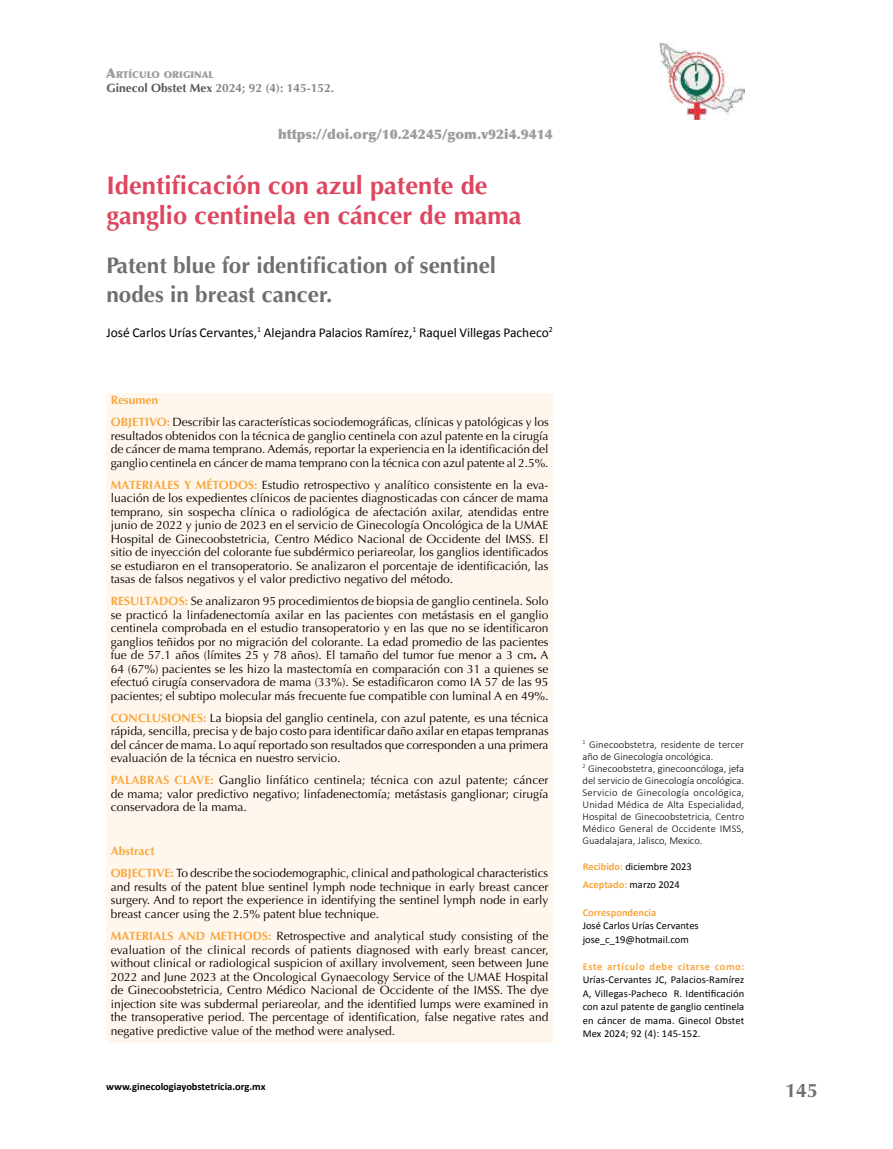
<style>
.page{position:relative;width:893px;height:1149px;background:#fff}
.page>*{position:absolute;margin:0;border:0;box-sizing:border-box;transform-origin:0 0}
.t1{font:700 25.5px/30px "Optima";color:#de465f}
.t2{font:700 22.5px/28.5px "Optima";color:#706f6f}
.t3{font:700 19.5px "Optima";color:#706f6f}
.t4{font:13.5px "Calibri";color:#000}
.t5{font:900 13.5px "Optima";color:#9d9d9c}
.t6{font:12px/13.5px "Optima";color:#000;text-align:justify}
.t7{font:700 12px "Optima";color:#878787}
.t8{font:300 10.5px/12px "Calibri";color:#000}
.t9{font:10.5px/13.5px "Calibri";color:#000}
.t10{font:700 10.5px "Calibri";color:#000}
.t11{font:700 10.5px "Calibri";letter-spacing:.05em;color:#f7a73e}
.t12{font:700 10.5px "Calibri";color:#f7a73e}
.t13{font:900 9.45px "Optima";color:#9d9d9c}
.s1{font-size:13.5px}
.s2{color:#575756}
.s3{font-weight:700;color:#f7a73e}
.s4{font-weight:700}
</style>
<div class="page">
<img style="left:659px;top:43px;width:85px;height:76px">
<div style="left:106px;top:393px;width:447px;height:649px;background:#fff7ee"></div>
<p class="t13" style="left:106px;top:69px;width:109px"><span class="s1">A</span>RTÍCULO ORIGINAL</p>
<p class="t7" style="left:106px;top:81px;width:229px"><span class="s2">Ginecol Obstet Mex</span> 2024; 92 (4): 145-152.</p>
<p class="t5" style="left:278px;top:126px;width:276px">https://doi.org/10.24245/gom.v92i4.9414</p>
<h1 class="t1" style="left:106px;top:170px;width:417px">Identificación con azul patente de ganglio centinela en cáncer de mama</h1>
<h2 class="t2" style="left:106px;top:251px;width:391px">Patent blue for identification of sentinel nodes in breast cancer.</h2>
<p class="t4" style="left:106px;top:322px;width:448px">José Carlos Urías Cervantes,<sup>1</sup> Alejandra Palacios Ramírez,<sup>1</sup> Raquel Villegas Pacheco<sup>2</sup></p>
<p class="t6" style="left:111px;top:389px;width:440px;line-height:22px"><span class="s3">Resumen<br>OBJETIVO:</span> Describir las características sociodemográficas, clínicas y patológicas y los</p>
<p class="t6" style="left:111px;top:429px;width:439px">resultados obtenidos con la técnica de ganglio centinela con azul patente en la cirugía de cáncer de mama temprano. Además, reportar la experiencia en la identificación del ganglio centinela en cáncer de mama temprano con la técnica con azul patente al 2.5%.</p>
<p class="t6" style="left:111px;top:478px;width:440px"><span class="s3">MATERIALES Y MÉTODOS:</span> Estudio retrospectivo y analítico consistente en la eva&shy;luación de los expedientes clínicos de pacientes diagnosticadas con cáncer de mama temprano, sin sospecha clínica o radiológica de afectación axilar, atendidas entre junio de 2022 y junio de 2023 en el servicio de Ginecología Oncológica de la UMAE Hospital de Ginecoobstetricia, Centro Médico Nacional de Occidente del IMSS. El sitio de inyección del colorante fue subdérmico periareolar, los ganglios identificados se estudiaron en el transoperatorio. Se analizaron el porcentaje de identificación, las tasas de falsos negativos y el valor predictivo negativo del método.</p>
<p class="t6" style="left:111px;top:594px;width:439px"><span class="s3">RESULTADOS:</span> Se analizaron 95 procedimientos de biopsia de ganglio centinela. Solo se practicó la linfadenectomía axilar en las pacientes con metástasis en el ganglio centinela comprobada en el estudio transoperatorio y en las que no se identificaron ganglios teñidos por no migración del colorante. La edad promedio de las pacientes fue de 57.1 años (límites 25 y 78 años). El tamaño del tumor fue menor a 3 cm<span class="s4">.</span> A 64 (67%) pacientes se les hizo la mastectomía en comparación con 31 a quienes se efectuó cirugía conservadora de mama (33%). Se estadificaron como IA 57 de las 95 pacientes; el subtipo molecular más frecuente fue compatible con luminal A en 49%.</p>
<p class="t6" style="left:111px;top:711px;width:440px"><span class="s3">CONCLUSIONES:</span> La biopsia del ganglio centinela, con azul patente, es una técnica rápida, sencilla, precisa y de bajo costo para identificar daño axilar en etapas tempranas del cáncer de mama. Lo aquí reportado son resultados que corresponden a una primera evaluación de la técnica en nuestro servicio.</p>
<p class="t6" style="left:111px;top:773px;width:439px"><span class="s3">PALABRAS CLAVE:</span> Ganglio linfático centinela; técnica con azul patente; cáncer de mama; valor predictivo negativo; linfadenectomía; metástasis ganglionar; cirugía conservadora de la mama.</p>
<p class="t6" style="left:111px;top:840px;width:439px;line-height:22px"><span class="s3">Abstract<br>OBJECTIVE:</span> To describe the sociodemographic, clinical and pathological characteristics</p>
<p class="t6" style="left:111px;top:880px;width:439px">and results of the patent blue sentinel lymph node technique in early breast cancer surgery. And to report the experience in identifying the sentinel lymph node in early breast cancer using the 2.5% patent blue technique.</p>
<p class="t6" style="left:111px;top:929px;width:440px"><span class="s3">MATERIALS AND METHODS:</span> Retrospective and analytical study consisting of the evaluation of the clinical records of patients diagnosed with early breast cancer, without clinical or radiological suspicion of axillary involvement, seen between June 2022 and June 2023 at the Oncological Gynaecology Service of the UMAE Hospital de Ginecoobstetricia, Centro Médico Nacional de Occidente of the IMSS. The dye injection site was subdermal periareolar, and the identified lumps were examined in the transoperative period. The percentage of identification, false negative rates and negative predictive value of the method were analysed.</p>
<p class="t10" style="left:106px;top:1079px;width:161px">www.ginecologiayobstetricia.org.mx</p>
<p class="t8" style="left:583px;top:738px;width:163px"><sup>1</sup> Ginecoobstetra, residente de tercer año de Ginecología oncológica.<br><sup>2</sup> Ginecoobstetra, ginecooncóloga, jefa del servicio de Ginecología oncológica.<br>Servicio de Ginecología oncológica, Unidad Médica de Alta Especialidad, Hospital de Ginecoobstetricia, Centro Médico General de Occidente IMSS, Guadalajara, Jalisco, Mexico.</p>
<p class="t9" style="left:583px;top:857px;width:111px;line-height:18px"><span class="s3">Recibido:</span> diciembre 2023<br><span class="s3">Aceptado:</span> marzo 2024</p>
<p class="t12" style="left:583px;top:904px;width:75px">Correspondencia</p>
<p class="t9" style="left:583px;top:918px;width:117px">José Carlos Urías Cervantes jose_c_19@hotmail.com</p>
<p class="t11" style="left:583px;top:958px;width:163px">Este artículo debe citarse como:</p>
<p class="t9" style="left:583px;top:972px;width:163px;text-align:justify">Urías-Cervantes JC, Palacios-Ramírez A, Villegas-Pacheco R. Identificación con azul patente de ganglio centinela en cáncer de mama. Ginecol Obstet Mex 2024; 92 (4): 145-152.</p>
<h3 class="t3" style="left:785px;top:1079px;width:34px">145</h3>
</div>
